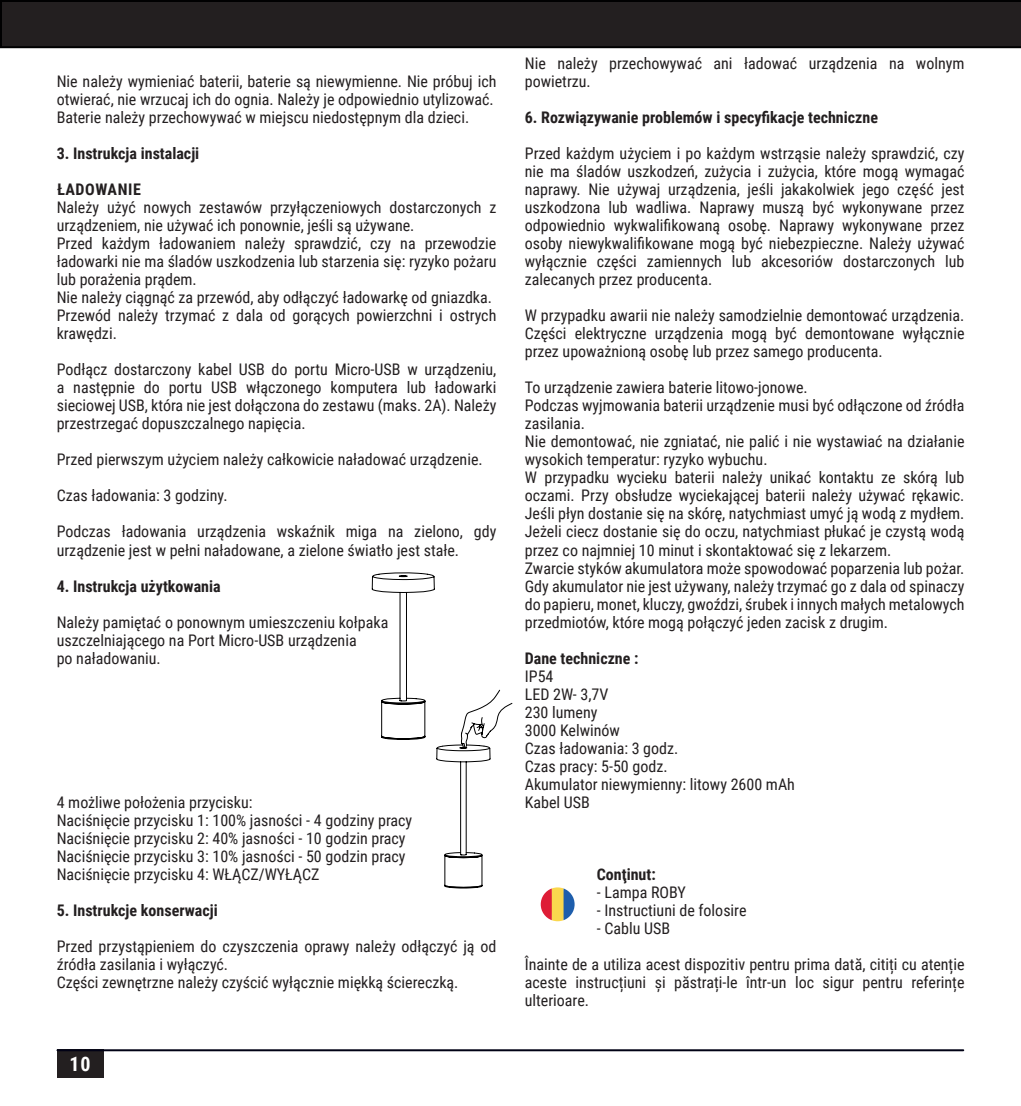
<style>
.page{position:relative;width:1021px;height:1106px;background:#fff}
.page>*{position:absolute;margin:0;border:0;box-sizing:border-box;transform-origin:0 0}
.t1{font:700 20px "Roboto Condensed";color:#fff}
.t2{font:16px/18px "Roboto Condensed";color:#231f20}
.t3{font:700 16px "Roboto Condensed";color:#231f20}
.t4{font:700 16px "Roboto Condensed";letter-spacing:.035em;color:#231f20}
</style>
<div class="page">
<div style="left:57px;top:1049px;width:46px;height:28px;background:#231f20"></div>
<svg style="left:371px;top:572px;width:142px;height:317px"></svg>
<svg style="left:0;top:0;width:1020px;height:48px;background:#1f1c1d"></svg>
<hr style="left:57px;top:1049px;width:906px;height:2px;background:#000115">
<svg style="left:540px;top:887px;width:34px;height:34px"></svg>
<p class="t2" style="left:57px;top:72px;width:441px">Nie należy wymieniać baterii, baterie są niewymienne. Nie próbuj ich otwierać, nie wrzucaj ich do ognia. Należy je odpowiednio utylizować.</p>
<p class="t2" style="left:57px;top:108px;width:414px">Baterie należy przechowywać w miejscu niedostępnym dla dzieci.</p>
<p class="t3" style="left:57px;top:142px;width:144px">3. Instrukcja instalacji</p>
<p class="t4" style="left:57px;top:178px;width:85px">ŁADOWANIE</p>
<p class="t2" style="left:57px;top:198px;width:441px">Należy użyć nowych zestawów przyłączeniowych dostarczonych z urządzeniem, nie używać ich ponownie, jeśli są używane.</p>
<p class="t2" style="left:57px;top:234px;width:441px;text-align:justify">Przed każdym ładowaniem należy sprawdzić, czy na przewodzie ładowarki nie ma śladów uszkodzenia lub starzenia się: ryzyko pożaru lub porażenia prądem.</p>
<p class="t2" style="left:57px;top:288px;width:437px">Nie należy ciągnąć za przewód, aby odłączyć ładowarkę od gniazdka.</p>
<p class="t2" style="left:57px;top:306px;width:441px">Przewód należy trzymać z dala od gorących powierzchni i ostrych krawędzi.</p>
<p class="t2" style="left:57px;top:360px;width:441px;text-align:justify">Podłącz dostarczony kabel USB do portu Micro-USB w urządzeniu, a następnie do portu USB włączonego komputera lub ładowarki sieciowej USB, która nie jest dołączona do zestawu (maks. 2A). Należy przestrzegać dopuszczalnego napięcia.</p>
<p class="t2" style="left:57px;top:450px;width:427px">Przed pierwszym użyciem należy całkowicie naładować urządzenie.</p>
<p class="t2" style="left:57px;top:486px;width:172px">Czas ładowania: 3 godziny.</p>
<p class="t2" style="left:57px;top:522px;width:441px">Podczas ładowania urządzenia wskaźnik miga na zielono, gdy urządzenie jest w pełni naładowane, a zielone światło jest stałe.</p>
<p class="t3" style="left:57px;top:574px;width:165px">4. Instrukcja użytkowania</p>
<p class="t2" style="left:57px;top:612px;width:333px">Należy pamiętać o ponownym umieszczeniu kołpaka</p>
<p class="t2" style="left:57px;top:630px;width:301px">uszczelniającego na Port Micro-USB urządzenia</p>
<p class="t2" style="left:57px;top:648px;width:106px">po naładowaniu.</p>
<p class="t2" style="left:57px;top:792px;width:197px">4 możliwe położenia przycisku:</p>
<p class="t2" style="left:57px;top:810px;width:357px">Naciśnięcie przycisku 1: 100% jasności - 4 godziny pracy</p>
<p class="t2" style="left:57px;top:828px;width:350px">Naciśnięcie przycisku 2: 40% jasności - 10 godzin pracy</p>
<p class="t2" style="left:57px;top:846px;width:350px">Naciśnięcie przycisku 3: 10% jasności - 50 godzin pracy</p>
<p class="t2" style="left:57px;top:864px;width:264px">Naciśnięcie przycisku 4: WŁĄCZ/WYŁĄCZ</p>
<p class="t3" style="left:57px;top:898px;width:162px">5. Instrukcje konserwacji</p>
<p class="t2" style="left:57px;top:936px;width:441px">Przed przystąpieniem do czyszczenia oprawy należy odłączyć ją od źródła zasilania i wyłączyć.</p>
<p class="t2" style="left:57px;top:972px;width:403px">Części zewnętrzne należy czyścić wyłącznie miękką ściereczką.</p>
<p class="t1" style="left:70px;top:1049px;width:22px">10</p>
<p class="t2" style="left:525px;top:54px;width:441px">Nie należy przechowywać ani ładować urządzenia na wolnym powietrzu.</p>
<p class="t3" style="left:525px;top:106px;width:355px">6. Rozwiązywanie problemów i specyfikacje techniczne</p>
<p class="t2" style="left:525px;top:144px;width:441px;text-align:justify">Przed każdym użyciem i po każdym wstrząsie należy sprawdzić, czy nie ma śladów uszkodzeń, zużycia i zużycia, które mogą wymagać naprawy. Nie używaj urządzenia, jeśli jakakolwiek jego część jest uszkodzona lub wadliwa. Naprawy muszą być wykonywane przez odpowiednio wykwalifikowaną osobę. Naprawy wykonywane przez osoby niewykwalifikowane mogą być niebezpieczne. Należy używać wyłącznie części zamiennych lub akcesoriów dostarczonych lub zalecanych przez producenta.</p>
<p class="t2" style="left:525px;top:306px;width:441px;text-align:justify">W przypadku awarii nie należy samodzielnie demontować urządzenia.<br>Części elektryczne urządzenia mogą być demontowane wyłącznie przez upoważnioną osobę lub przez samego producenta.</p>
<p class="t2" style="left:525px;top:378px;width:284px">To urządzenie zawiera baterie litowo-jonowe.</p>
<p class="t2" style="left:525px;top:396px;width:441px">Podczas wyjmowania baterii urządzenie musi być odłączone od źródła zasilania.</p>
<p class="t2" style="left:525px;top:432px;width:441px">Nie demontować, nie zgniatać, nie palić i nie wystawiać na działanie wysokich temperatur: ryzyko wybuchu.</p>
<p class="t2" style="left:525px;top:468px;width:441px;text-align:justify">W przypadku wycieku baterii należy unikać kontaktu ze skórą lub oczami. Przy obsłudze wyciekającej baterii należy używać rękawic.<br>Jeśli płyn dostanie się na skórę, natychmiast umyć ją wodą z mydłem.<br>Jeżeli ciecz dostanie się do oczu, natychmiast płukać je czystą wodą przez co najmniej 10 minut i skontaktować się z lekarzem.</p>
<p class="t2" style="left:525px;top:558px;width:441px">Zwarcie styków akumulatora może spowodować poparzenia lub pożar.</p>
<p class="t2" style="left:525px;top:576px;width:441px;text-align:justify">Gdy akumulator nie jest używany, należy trzymać go z dala od spinaczy do papieru, monet, kluczy, gwoździ, śrubek i innych małych metalowych przedmiotów, które mogą połączyć jeden zacisk z drugim.</p>
<p class="t3" style="left:525px;top:646px;width:115px">Dane techniczne :</p>
<p class="t2" style="left:525px;top:666px;width:30px">IP54</p>
<p class="t2" style="left:525px;top:684px;width:85px">LED 2W- 3,7V</p>
<p class="t2" style="left:525px;top:702px;width:74px">230 lumeny</p>
<p class="t2" style="left:525px;top:720px;width:97px">3000 Kelwinów</p>
<p class="t2" style="left:525px;top:738px;width:155px">Czas ładowania: 3 godz.</p>
<p class="t2" style="left:525px;top:756px;width:144px">Czas pracy: 5-50 godz.</p>
<p class="t2" style="left:525px;top:774px;width:272px">Akumulator niewymienny: litowy 2600 mAh</p>
<p class="t2" style="left:525px;top:792px;width:67px">Kabel USB</p>
<p class="t3" style="left:597px;top:862px;width:60px">Conţinut:</p>
<p class="t2" style="left:597px;top:882px;width:90px">- Lampa ROBY</p>
<p class="t2" style="left:597px;top:900px;width:151px">- Instructiuni de folosire</p>
<p class="t2" style="left:597px;top:918px;width:75px">- Cablu USB</p>
<p class="t2" style="left:525px;top:954px;width:441px;text-align:justify">Înainte de a utiliza acest dispozitiv pentru prima dată, citiți cu atenție aceste instrucțiuni și păstrați-le într-un loc sigur pentru referințe ulterioare.</p>
</div>
